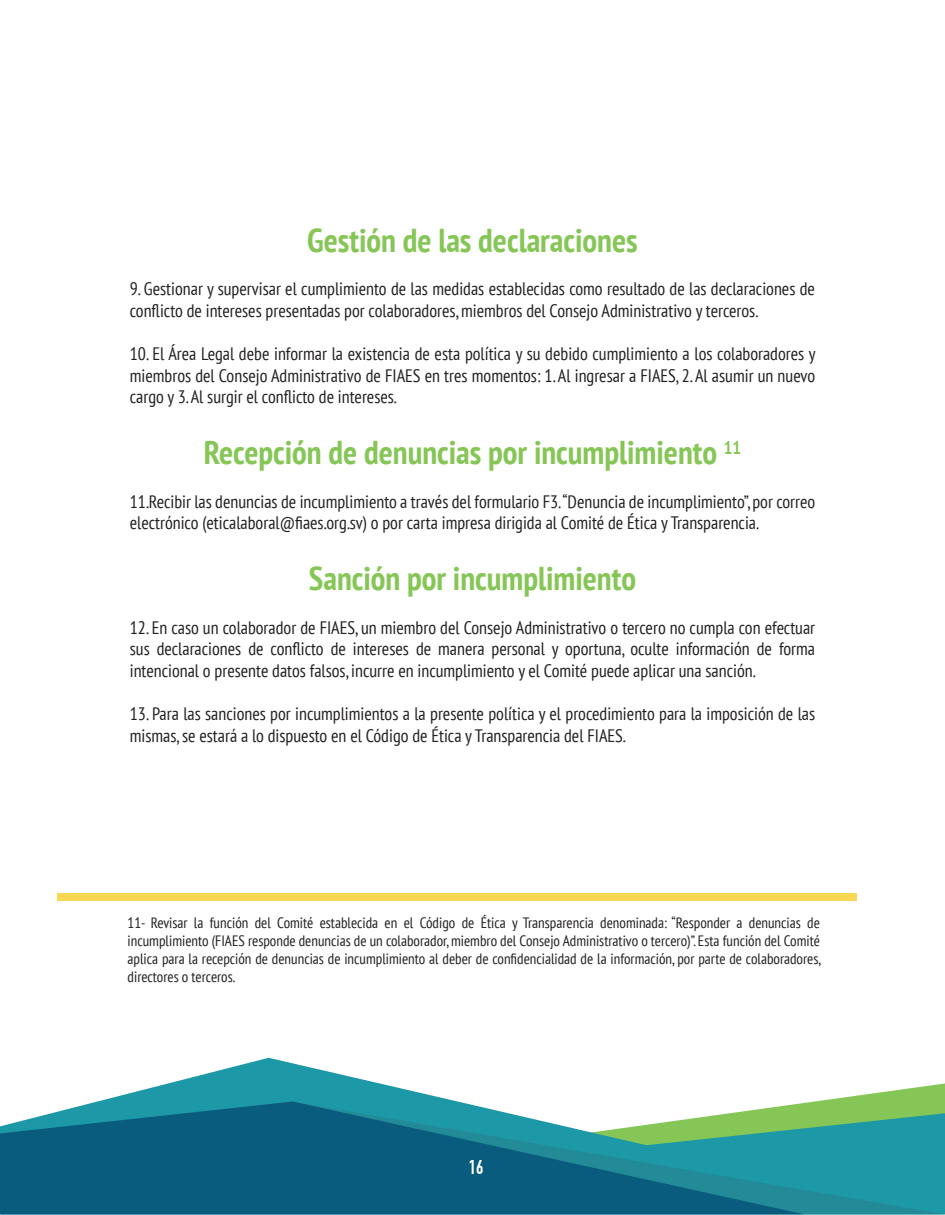
<style>
.page{position:relative;width:945px;height:1215px;background:#fff}
.page>*{position:absolute;margin:0;border:0;box-sizing:border-box;transform-origin:0 0}
.t1{font:700 condensed 33px "PT Sans";color:#86c656}
.t2{font:700 19.5px "DIN Condensed";color:#fff}
.t3{font:condensed 18px/21.6px "PT Sans";color:#231f20}
.t4{font:condensed 15px/18px "PT Sans";color:#231f20;text-align:justify}
</style>
<div class="page">
<svg style="left:96px;top:1058px;width:849px;height:44px"></svg>
<svg style="left:804px;top:1102px;width:141px;height:112px;background:#2f9e96"></svg>
<svg style="left:0;top:1102px;width:804px;height:112px;background:#257a8d"></svg>
<div style="left:57px;top:894px;width:800px;height:7px;background:#f8d754"></div>
<h1 class="t1" style="left:307px;top:219px;width:332px">Gestión de las declaraciones</h1>
<p class="t3" style="left:130px;top:278px;width:687px">9. Gestionar y supervisar el cumplimiento de las medidas establecidas como resultado de las declaraciones de conflicto de intereses presentadas por colaboradores, miembros del Consejo Administrativo y terceros.</p>
<p class="t3" style="left:130px;top:343px;width:687px;text-align:justify">10. El Área Legal debe informar la existencia de esta política y su debido cumplimiento a los colaboradores y miembros del Consejo Administrativo de FIAES en tres momentos: 1. Al ingresar a FIAES, 2. Al asumir un nuevo cargo y 3. Al surgir el conflicto de intereses.</p>
<h1 class="t1" style="left:204px;top:431px;width:539px">Recepción de denuncias por incumplimiento <sup>11</sup></h1>
<p class="t3" style="left:130px;top:490px;width:687px">11.Recibir las denuncias de incumplimiento a través del formulario F3. “Denuncia de incumplimiento”, por correo electrónico (eticalaboral@fiaes.org.sv) o por carta impresa dirigida al Comité de Ética y Transparencia.</p>
<h1 class="t1" style="left:309px;top:557px;width:329px">Sanción por incumplimiento</h1>
<p class="t3" style="left:130px;top:616px;width:687px;text-align:justify">12. En caso un colaborador de FIAES, un miembro del Consejo Administrativo o tercero no cumpla con efectuar sus declaraciones de conflicto de intereses de manera personal y oportuna, oculte información de forma intencional o presente datos falsos, incurre en incumplimiento y el Comité puede aplicar una sanción.</p>
<p class="t3" style="left:130px;top:703px;width:687px">13. Para las sanciones por incumplimientos a la presente política y el procedimiento para la imposición de las mismas, se estará a lo dispuesto en el Código de Ética y Transparencia del FIAES.</p>
<p class="t4" style="left:128px;top:913px;width:695px">11- Revisar la función del Comité establecida en el Código de Ética y Transparencia denominada: “Responder a denuncias de incumplimiento (FIAES responde denuncias de un colaborador, miembro del Consejo Administrativo o tercero)”. Esta función del Comité aplica para la recepción de denuncias de incumplimiento al deber de confidencialidad de la información, por parte de colaboradores, directores o terceros.</p>
<p class="t2" style="left:469px;top:1156px;width:16px">16</p>
</div>
